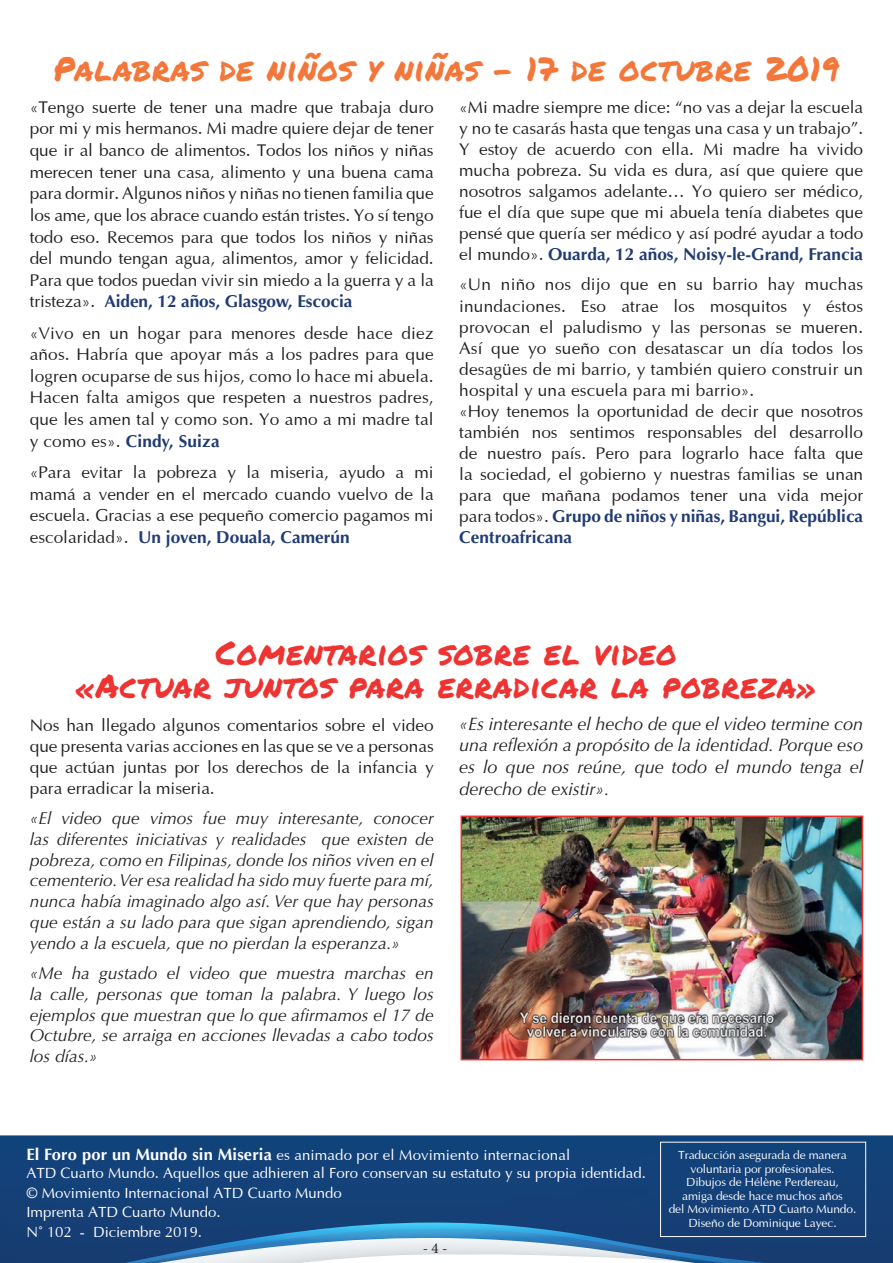
<style>
.page{position:relative;width:893px;height:1263px;background:#fff}
.page>*{position:absolute;margin:0;border:0;box-sizing:border-box;transform-origin:0 0}
.t1{font:33px/33px "Permanent Marker";letter-spacing:.025em;color:#ee3432;text-align:center}
.t2{font:33px "Permanent Marker";letter-spacing:.025em;color:#f3773a}
.t3{font:italic 18px/21.6px "Optima";color:#231f20;text-align:justify}
.t4{font:17.25px/21.1px "Optima";color:#231f20;text-align:justify}
.t5{font:italic 17.25px/21px "Optima";color:#231f20;text-align:justify}
.t6{font:15px/19.5px "Optima";color:#fff}
.t7{font:15px "Minion Pro";color:#231f20}
.t8{font:12px/13.5px "Optima";letter-spacing:-.01em;color:#fff;text-align:center}
.s1{font-weight:700;color:#213b74}
.s2{font-weight:700;font-size:16.5px}
</style>
<div class="page">
<img style="left:464px;top:818px;width:396px;height:239px">
<div style="left:461px;top:815px;width:402px;height:245px;border:2px solid #ee3432"></div>
<div style="left:0;top:1135px;width:893px;height:87px;background:#144179"></div>
<svg style="left:0;top:1222px;width:893px;height:41px;background:#4f78a3"></svg>
<div style="left:660px;top:1142px;width:206px;height:95px;border:1px solid #fff"></div>
<h1 class="t2" style="left:53px;top:45px;width:787px">Palabras de niños y niñas – 17 de octubre 2019</h1>
<p class="t4" style="left:30px;top:95px;width:405px;line-height:21.6px">«Tengo suerte de tener una madre que trabaja duro por mi y mis hermanos. Mi madre quiere dejar de tener que ir al banco de alimentos. Todos los niños y niñas merecen tener una casa, alimento y una buena cama para dormir. Algunos niños y niñas no tienen familia que los ame, que los abrace cuando están tristes. Yo sí tengo todo eso. Recemos para que todos los niños y niñas del mundo tengan agua, alimentos, amor y felicidad.<br>Para que todos puedan vivir sin miedo a la guerra y a la tristeza». <span class="s1">Aiden, 12 años, Glasgow, Escocia</span></p>
<p class="t4" style="left:30px;top:321px;width:405px;line-height:21.6px">«Vivo en un hogar para menores desde hace diez años. Habría que apoyar más a los padres para que logren ocuparse de sus hijos, como lo hace mi abuela.<br>Hacen falta amigos que respeten a nuestros padres, que les amen tal y como son. Yo amo a mi madre tal y como es». <span class="s1">Cindy, Suiza</span></p>
<p class="t4" style="left:30px;top:460px;width:405px;line-height:21.6px">«Para evitar la pobreza y la miseria, ayudo a mi mamá a vender en el mercado cuando vuelvo de la escuela. Gracias a ese pequeño comercio pagamos mi escolaridad». <span class="s1">Un joven, Douala, Camerún</span></p>
<p class="t4" style="left:459px;top:95px;width:405px">«Mi madre siempre me dice: “no vas a dejar la escuela y no te casarás hasta que tengas una casa y un trabajo”.<br>Y estoy de acuerdo con ella. Mi madre ha vivido mucha pobreza. Su vida es dura, así que quiere que nosotros salgamos adelante… Yo quiero ser médico, fue el día que supe que mi abuela tenía diabetes que pensé que quería ser médico y así podré ayudar a todo el mundo». <span class="s1">Ouarda, 12 años, Noisy-le-Grand, Francia</span></p>
<p class="t4" style="left:459px;top:273px;width:405px;text-align:left">«Un niño nos dijo que en su barrio hay muchas inundaciones. Eso atrae los mosquitos y éstos provocan el paludismo y las personas se mueren.<br>Así que yo sueño con desatascar un día todos los desagües de mi barrio, y también quiero construir un hospital y una escuela para mi barrio».<br>«Hoy tenemos la oportunidad de decir que nosotros también nos sentimos responsables del desarrollo de nuestro país. Pero para lograrlo hace falta que la sociedad, el gobierno y nuestras familias se unan para que mañana podamos tener una vida mejor para todos». <span class="s1">Grupo de niños y niñas, Bangui, República Centroafricana</span></p>
<h1 class="t1" style="left:76px;top:636px;width:742px">Comentarios sobre el video<br>«Actuar juntos para erradicar la pobreza»</h1>
<p class="t4" style="left:30px;top:713px;width:405px">Nos han llegado algunos comentarios sobre el video que presenta varias acciones en las que se ve a personas que actúan juntas por los derechos de la infancia y para erradicar la miseria.</p>
<p class="t5" style="left:30px;top:807px;width:405px">«El video que vimos fue muy interesante, conocer las diferentes iniciativas y realidades que existen de pobreza, como en Filipinas, donde los niños viven en el cementerio. Ver esa realidad ha sido muy fuerte para mí, nunca había imaginado algo así. Ver que hay personas que están a su lado para que sigan aprendiendo, sigan yendo a la escuela, que no pierdan la esperanza.»</p>
<p class="t5" style="left:30px;top:963px;width:405px">«Me ha gustado el video que muestra marchas en la calle, personas que toman la palabra. Y luego los ejemplos que muestran que lo que afirmamos el 17 de Octubre, se arraiga en acciones llevadas a cabo todos los días.»</p>
<p class="t3" style="left:459px;top:713px;width:405px">«Es interesante el hecho de que el video termine con una reflexión a propósito de la identidad. Porque eso es lo que nos reúne, que todo el mundo tenga el derecho de existir».</p>
<p class="t6" style="left:26px;top:1145px;width:621px;line-height:18px"><span class="s2">El Foro por un Mundo sin Miseria</span> es animado por el Movimiento internacional<br>ATD Cuarto Mundo. Aquellos que adhieren al Foro conservan su estatuto y su propia identidad.</p>
<p class="t6" style="left:26px;top:1181px;width:317px">© Movimiento Internacional ATD Cuarto Mundo<br>Imprenta ATD Cuarto Mundo.<br>N° 102 - Diciembre 2019.</p>
<p class="t7" style="left:423px;top:1238px;width:26px">- 4 -</p>
<p class="t8" style="left:669px;top:1147px;width:189px">Traducción asegurada de manera voluntaria por profesionales.<br>Dibujos de Hélène Perdereau,<br>amiga desde hace muchos años<br>del Movimiento ATD Cuarto Mundo.<br>Diseño de Dominique Layec.</p>
</div>
